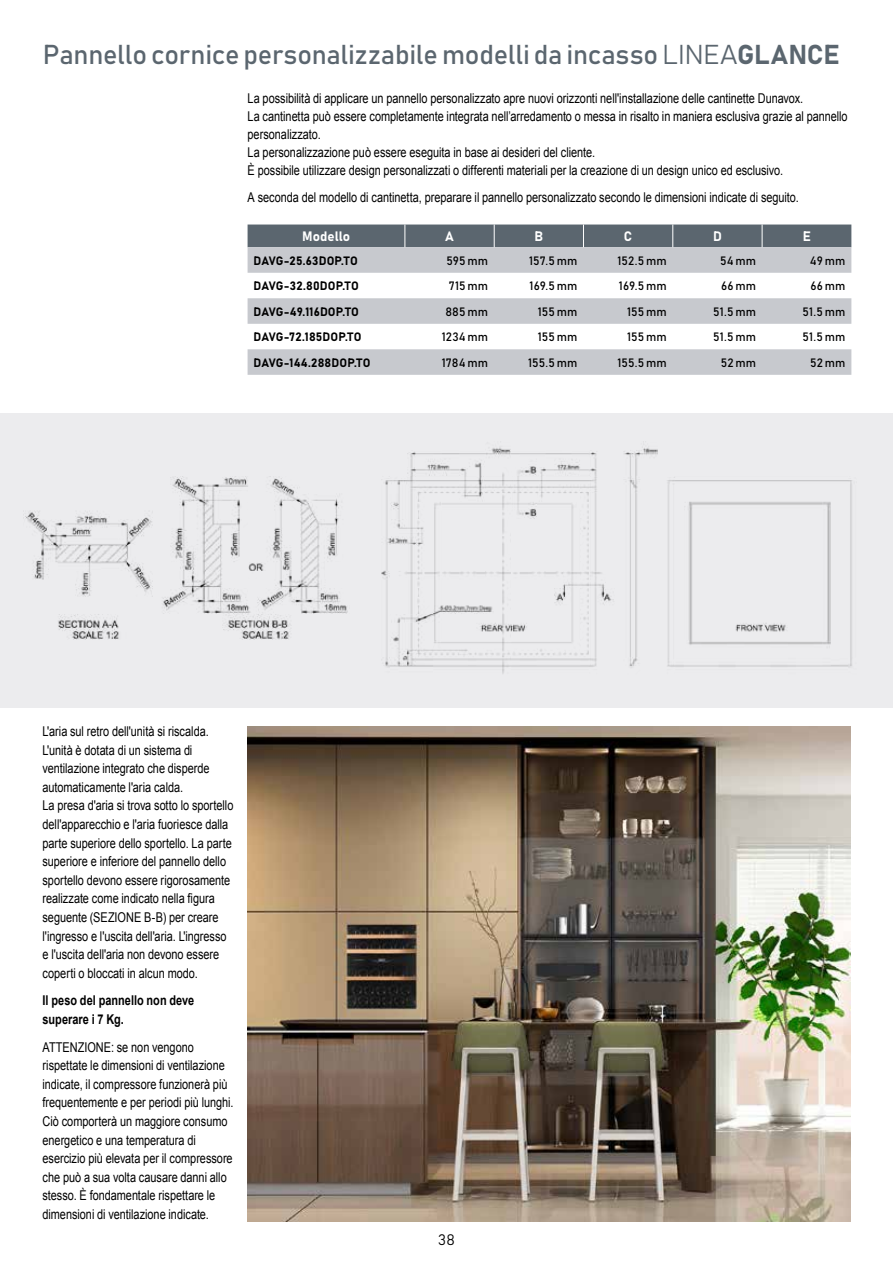
<style>
.page{position:relative;width:893px;height:1263px;background:#fff}
.page>*{position:absolute;margin:0;border:0;box-sizing:border-box;transform-origin:0 0}
.t1{font:27px "Bahnschrift";letter-spacing:-.01em;color:#5b666f}
.t2{font:15px "Bahnschrift";color:#000}
.t3{font:13.5px/18.6px "Arial";letter-spacing:-.005em;color:#000;scale:.81 1}
.t4{font:700 13.5px/18.6px "Arial";color:#000;scale:.81 1}
.t5{font:13.5px "Bahnschrift";letter-spacing:.01em;color:#fff}
.t6{font:12px "Bahnschrift";letter-spacing:.01em;color:#000}
</style>
<div class="page">
<div style="left:0;top:414px;width:893px;height:294px;background:#ececee"></div>
<svg style="left:248px;top:247px;width:603px;height:128px;fill:#c7c9ce"></svg>
<div style="left:248px;top:225px;width:603px;height:22px;background:#5b666f"></div>
<img style="left:25px;top:476px;width:323px;height:164px">
<img style="left:381px;top:447px;width:471px;height:227px">
<img style="left:248px;top:726px;width:602px;height:496px">
<h1 class="t1" style="left:43px;top:37px;width:798px">Pannello cornice personalizzabile modelli da incasso LINEAGLANCE</h1>
<p class="t3" style="left:248px;top:90px;width:742px;line-height:18px">La possibilità di applicare un pannello personalizzato apre nuovi orizzonti nell'installazione delle cantinette Dunavox.<br>La cantinetta può essere completamente integrata nell’arredamento o messa in risalto in maniera esclusiva grazie al pannello personalizzato.<br>La personalizzazione può essere eseguita in base ai desideri del cliente.<br>È possibile utilizzare design personalizzati o differenti materiali per la creazione di un design unico ed esclusivo.</p>
<p class="t3" style="left:248px;top:188px;width:682px">A seconda del modello di cantinetta, preparare il pannello personalizzato secondo le dimensioni indicate di seguito.</p>
<p class="t5" style="left:302px;top:228px;width:50px">Modello</p>
<p class="t5" style="left:445px;top:228px;width:10px">A</p>
<p class="t5" style="left:534px;top:228px;width:10px">B</p>
<p class="t5" style="left:624px;top:228px;width:10px">C</p>
<p class="t5" style="left:713px;top:228px;width:10px">D</p>
<p class="t5" style="left:803px;top:228px;width:10px">E</p>
<p class="t6" style="left:254px;top:253px;width:106px">DAVG-25.63DOP.TO</p>
<p class="t6" style="left:446px;top:253px;width:43px">595 mm</p>
<p class="t6" style="left:529px;top:253px;width:50px">157.5 mm</p>
<p class="t6" style="left:617px;top:253px;width:51px">152.5 mm</p>
<p class="t6" style="left:720px;top:253px;width:38px">54 mm</p>
<p class="t6" style="left:810px;top:253px;width:37px">49 mm</p>
<p class="t6" style="left:254px;top:278px;width:107px">DAVG-32.80DOP.TO</p>
<p class="t6" style="left:449px;top:278px;width:41px">715 mm</p>
<p class="t6" style="left:530px;top:278px;width:49px">169.5 mm</p>
<p class="t6" style="left:619px;top:278px;width:49px">169.5 mm</p>
<p class="t6" style="left:721px;top:278px;width:37px">66 mm</p>
<p class="t6" style="left:810px;top:278px;width:37px">66 mm</p>
<p class="t6" style="left:254px;top:304px;width:107px">DAVG-49.116DOP.TO</p>
<p class="t6" style="left:445px;top:304px;width:44px">885 mm</p>
<p class="t6" style="left:538px;top:304px;width:41px">155 mm</p>
<p class="t6" style="left:627px;top:304px;width:41px">155 mm</p>
<p class="t6" style="left:713px;top:304px;width:44px">51.5 mm</p>
<p class="t6" style="left:802px;top:304px;width:44px">51.5 mm</p>
<p class="t6" style="left:254px;top:329px;width:110px">DAVG-72.185DOP.TO</p>
<p class="t6" style="left:442px;top:329px;width:48px">1234 mm</p>
<p class="t6" style="left:538px;top:329px;width:41px">155 mm</p>
<p class="t6" style="left:627px;top:329px;width:41px">155 mm</p>
<p class="t6" style="left:713px;top:329px;width:44px">51.5 mm</p>
<p class="t6" style="left:802px;top:329px;width:44px">51.5 mm</p>
<p class="t6" style="left:254px;top:355px;width:118px">DAVG-144.288DOP.TO</p>
<p class="t6" style="left:442px;top:355px;width:48px">1784 mm</p>
<p class="t6" style="left:528px;top:355px;width:51px">155.5 mm</p>
<p class="t6" style="left:617px;top:355px;width:51px">155.5 mm</p>
<p class="t6" style="left:721px;top:355px;width:37px">52 mm</p>
<p class="t6" style="left:810px;top:355px;width:37px">52 mm</p>
<p class="t3" style="left:43px;top:722px;width:237px">L'aria sul retro dell'unità si riscalda.<br>L'unità è dotata di un sistema di ventilazione integrato che disperde automaticamente l'aria calda.<br>La presa d'aria si trova sotto lo sportello dell'apparecchio e l'aria fuoriesce dalla parte superiore dello sportello. La parte superiore e inferiore del pannello dello sportello devono essere rigorosamente realizzate come indicato nella figura seguente (SEZIONE B-B) per creare l'ingresso e l'uscita dell'aria. L'ingresso e l'uscita dell'aria non devono essere coperti o bloccati in alcun modo.</p>
<p class="t4" style="left:43px;top:992px;width:189px">Il peso del pannello non deve superare i 7 Kg.</p>
<p class="t3" style="left:43px;top:1038px;width:237px">ATTENZIONE: se non vengono rispettate le dimensioni di ventilazione indicate, il compressore funzionerà più frequentemente e per periodi più lunghi.<br>Ciò comporterà un maggiore consumo energetico e una temperatura di esercizio più elevata per il compressore che può a sua volta causare danni allo stesso. È fondamentale rispettare le dimensioni di ventilazione indicate.</p>
<p class="t2" style="left:438px;top:1231px;width:18px">38</p>
</div>
